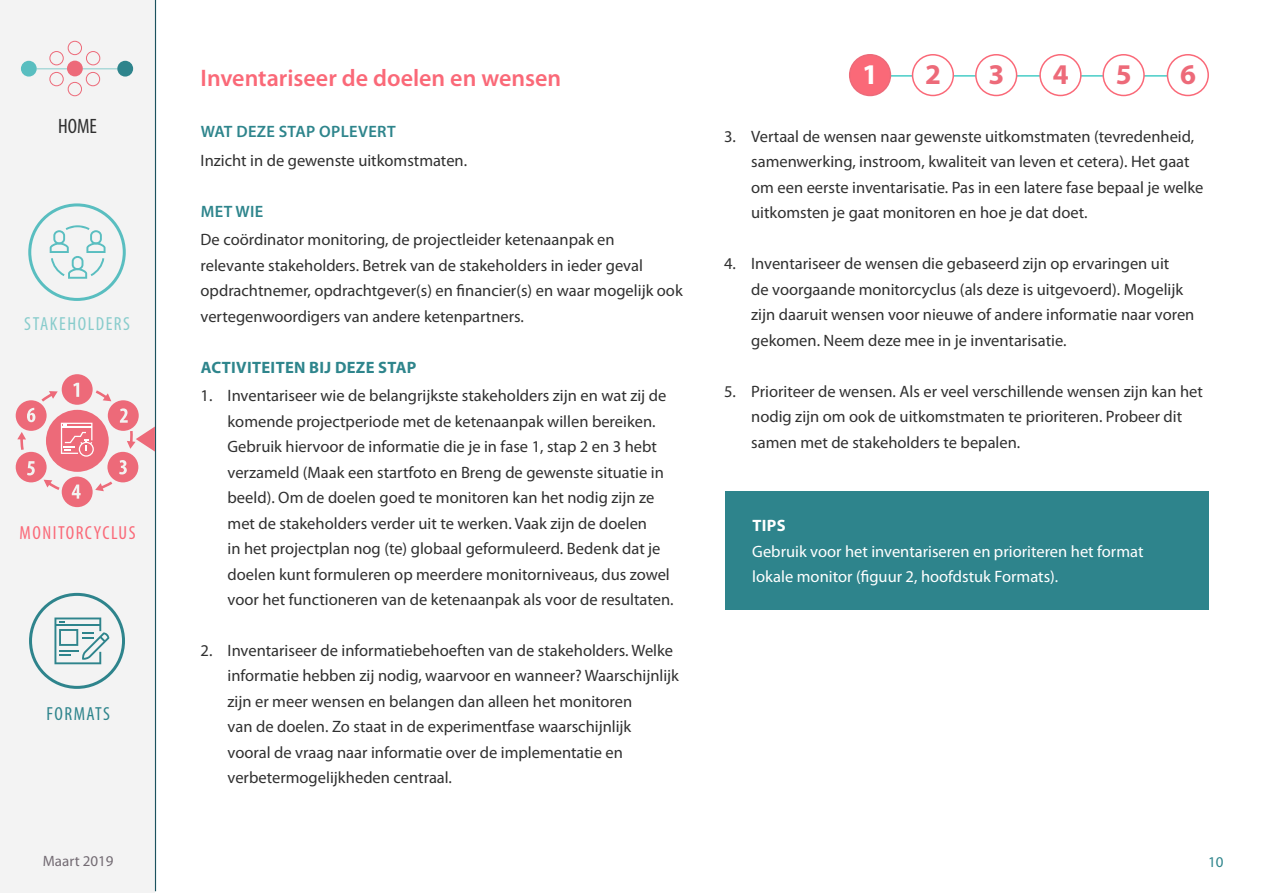
<style>
.page{position:relative;width:1263px;height:893px;background:#fff}
.page>*{position:absolute;margin:0;border:0;box-sizing:border-box;transform-origin:0 0}
.t1{font:700 28.65px "Myriad Pro";color:#ed6a79}
.t2{font:700 28.65px "Myriad Pro";color:#fff}
.t3{font:600 24px "Myriad Pro";color:#fa6978}
.t4{font:condensed 20.85px "Myriad Pro";color:#303030}
.t5{font:condensed 18.9px "Myriad Pro";letter-spacing:.08em;color:#fa6978}
.t6{font:condensed 18.9px "Myriad Pro";letter-spacing:.08em;color:#8cc}
.t7{font:condensed 18.9px "Myriad Pro";letter-spacing:.075em;color:#2e848c}
.t8{font:16.5px/25.5px "Myriad Pro";color:#303030}
.t9{font:16.5px/25.5px "Myriad Pro";color:#fff}
.t10{font:600 16.5px "Myriad Pro";letter-spacing:.02em;color:#2e858c}
.t11{font:700 16.5px "Myriad Pro";letter-spacing:.02em;color:#2e858c}
.t12{font:700 16.5px "Myriad Pro";color:#fff}
.t13{font:15px "Myriad Pro";color:#736b73}
.t14{font:15px "Myriad Pro";color:#2e858c}
</style>
<div class="page">
<div style="left:0;top:0;width:155px;height:893px;background:#f3f3f3"></div>
<hr style="left:155px;top:0;width:1px;height:891px;background:#1c525e">
<div style="left:29px;top:593px;width:96px;height:96px;border:3px solid #2e848c;border-radius:50%"></div>
<svg style="left:54px;top:617px;width:55px;height:47px"></svg>
<hr style="left:36px;top:68px;width:95px;height:1px;background:#8cc">
<div style="left:21px;top:61px;width:16px;height:16px;background:#59bec0;border-radius:50%"></div>
<svg style="left:49px;top:41px;width:52px;height:56px"></svg>
<div style="left:117px;top:61px;width:16px;height:16px;background:#2e848c;border-radius:50%"></div>
<div style="left:28px;top:203px;width:98px;height:98px;border:3px solid #59bec0;border-radius:50%"></div>
<svg style="left:50px;top:225px;width:56px;height:54px"></svg>
<div style="left:62px;top:374px;width:31px;height:31px;background:#ed6a79;border-radius:50%"></div>
<div style="left:108px;top:400px;width:31px;height:31px;background:#ed6a79;border-radius:50%"></div>
<div style="left:107px;top:452px;width:31px;height:30px;background:#ed6a79;border-radius:50%"></div>
<div style="left:46px;top:410px;width:63px;height:62px;background:#ed6a79;border-radius:50%"></div>
<div style="left:16px;top:400px;width:31px;height:31px;background:#ed6a79;border-radius:50%"></div>
<div style="left:16px;top:452px;width:31px;height:30px;background:#ed6a79;border-radius:50%"></div>
<div style="left:62px;top:477px;width:31px;height:30px;background:#ed6a79;border-radius:50%"></div>
<svg style="left:44px;top:480px;width:16px;height:10px"></svg>
<svg style="left:17px;top:432px;width:9px;height:18px"></svg>
<svg style="left:41px;top:391px;width:17px;height:11px"></svg>
<svg style="left:96px;top:390px;width:15px;height:11px"></svg>
<svg style="left:95px;top:481px;width:17px;height:10px"></svg>
<svg style="left:61px;top:423px;width:33px;height:34px"></svg>
<svg style="left:73px;top:383px;width:6px;height:14px"></svg>
<svg style="left:120px;top:408px;width:35px;height:44px"></svg>
<svg style="left:119px;top:460px;width:8px;height:14px"></svg>
<svg style="left:27px;top:408px;width:8px;height:14px"></svg>
<svg style="left:27px;top:461px;width:8px;height:14px"></svg>
<svg style="left:72px;top:484px;width:9px;height:15px"></svg>
<hr style="left:849px;top:75px;width:356px;height:2px;background:#47ccc7">
<div style="left:850px;top:55px;width:40px;height:40px;background:#fa6978;border-radius:50%"></div>
<div style="left:849px;top:54px;width:42px;height:42px;border:2px solid #ed6a79;border-radius:50%"></div>
<div style="left:912px;top:55px;width:41px;height:40px;background:#fff;border-radius:50%"></div>
<div style="left:912px;top:54px;width:42px;height:42px;border:2px solid #fa6978;border-radius:50%"></div>
<div style="left:976px;top:55px;width:40px;height:40px;background:#fff;border-radius:50%"></div>
<div style="left:975px;top:54px;width:42px;height:42px;border:2px solid #fa6978;border-radius:50%"></div>
<div style="left:1040px;top:55px;width:41px;height:40px;background:#fff;border-radius:50%"></div>
<div style="left:1039px;top:54px;width:42px;height:42px;border:2px solid #fa6978;border-radius:50%"></div>
<div style="left:1103px;top:55px;width:41px;height:40px;background:#fff;border-radius:50%"></div>
<div style="left:1102px;top:54px;width:43px;height:42px;border:2px solid #fa6978;border-radius:50%"></div>
<div style="left:1167px;top:55px;width:41px;height:40px;background:#fff;border-radius:50%"></div>
<div style="left:1167px;top:54px;width:42px;height:42px;border:2px solid #fa6978;border-radius:50%"></div>
<div style="left:725px;top:492px;width:483px;height:118px;background:#2e848c"></div>
<p class="t4" style="left:58px;top:114px;width:40px">HOME</p>
<p class="t6" style="left:24px;top:312px;width:107px">STAKEHOLDERS</p>
<p class="t5" style="left:19px;top:521px;width:118px">MONITORCYCLUS</p>
<p class="t7" style="left:46px;top:702px;width:65px">FORMATS</p>
<h2 class="t3" style="left:201px;top:63px;width:362px">Inventariseer de doelen en wensen</h2>
<h1 class="t2" style="left:862px;top:56px;width:17px">1</h1>
<h1 class="t1" style="left:925px;top:56px;width:17px">2</h1>
<h1 class="t1" style="left:988px;top:56px;width:17px">3</h1>
<h1 class="t1" style="left:1053px;top:56px;width:17px">4</h1>
<h1 class="t1" style="left:1116px;top:56px;width:17px">5</h1>
<h1 class="t1" style="left:1180px;top:56px;width:17px">6</h1>
<p class="t10" style="left:201px;top:121px;width:196px">WAT DEZE STAP OPLEVERT</p>
<p class="t8" style="left:201px;top:147px;width:268px">Inzicht in de gewenste uitkomstmaten.</p>
<p class="t10" style="left:201px;top:200px;width:64px">MET WIE</p>
<p class="t8" style="left:201px;top:226px;width:484px">De coördinator monitoring, de projectleider ketenaanpak en relevante stakeholders. Betrek van de stakeholders in ieder geval opdrachtnemer, opdrachtgever(s) en financier(s) en waar mogelijk ook vertegenwoordigers van andere ketenpartners.</p>
<p class="t11" style="left:201px;top:356px;width:217px">ACTIVITEITEN BIJ DEZE STAP</p>
<p class="t8" style="left:228px;top:382px;width:448px;text-indent:-27px">1. Inventariseer wie de belangrijkste stakeholders zijn en wat zij de komende projectperiode met de ketenaanpak willen bereiken.<br>Gebruik hiervoor de informatie die je in fase 1, stap 2 en 3 hebt verzameld (Maak een startfoto en Breng de gewenste situatie in beeld). Om de doelen goed te monitoren kan het nodig zijn ze met de stakeholders verder uit te werken. Vaak zijn de doelen<br>in het projectplan nog (te) globaal geformuleerd. Bedenk dat je doelen kunt formuleren op meerdere monitorniveaus, dus zowel voor het functioneren van de ketenaanpak als voor de resultaten.</p>
<p class="t8" style="left:228px;top:637px;width:453px;text-indent:-27px">2. Inventariseer de informatiebehoeften van de stakeholders. Welke informatie hebben zij nodig, waarvoor en wanneer? Waarschijnlijk zijn er meer wensen en belangen dan alleen het monitoren<br>van de doelen. Zo staat in de experimentfase waarschijnlijk<br>vooral de vraag naar informatie over de implementatie en verbetermogelijkheden centraal.</p>
<p class="t8" style="left:751px;top:123px;width:454px;text-indent:-27px">3. Vertaal de wensen naar gewenste uitkomstmaten (tevredenheid, samenwerking, instroom, kwaliteit van leven et cetera). Het gaat om een eerste inventarisatie. Pas in een latere fase bepaal je welke uitkomsten je gaat monitoren en hoe je dat doet.</p>
<p class="t8" style="left:751px;top:251px;width:445px;text-indent:-27px">4. Inventariseer de wensen die gebaseerd zijn op ervaringen uit<br>de voorgaande monitorcyclus (als deze is uitgevoerd). Mogelijk zijn daaruit wensen voor nieuwe of andere informatie naar voren gekomen. Neem deze mee in je inventarisatie.</p>
<p class="t8" style="left:751px;top:378px;width:453px;text-indent:-27px">5. Prioriteer de wensen. Als er veel verschillende wensen zijn kan het nodig zijn om ook de uitkomstmaten te prioriteren. Probeer dit samen met de stakeholders te bepalen.</p>
<p class="t12" style="left:752px;top:515px;width:35px">TIPS</p>
<p class="t9" style="left:752px;top:538px;width:393px">Gebruik voor het inventariseren en prioriteren het format lokale monitor (figuur 2, hoofdstuk Formats).</p>
<p class="t13" style="left:43px;top:852px;width:72px">Maart 2019</p>
<p class="t14" style="left:1208px;top:853px;width:17px">10</p>
</div>
